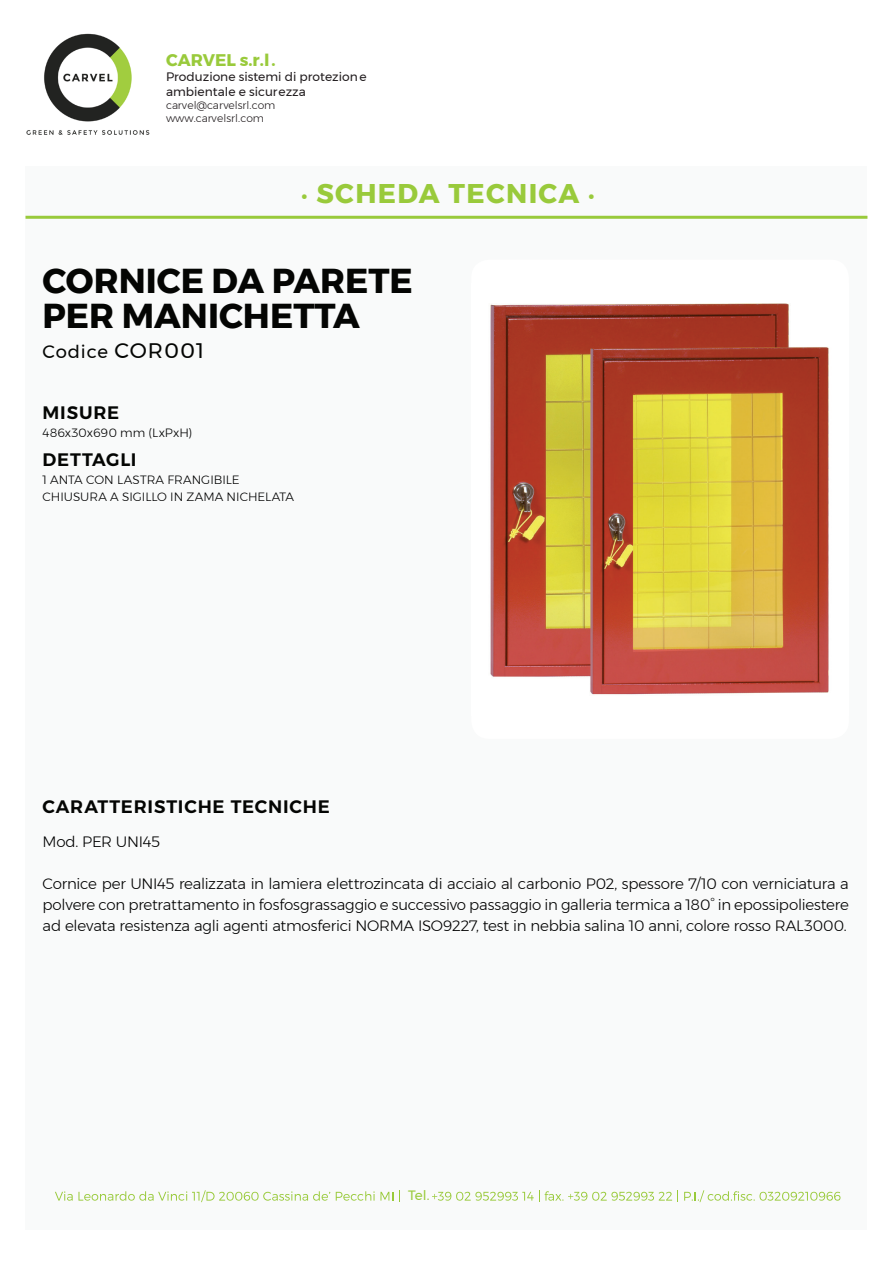
<style>
.page{position:relative;width:893px;height:1263px;background:#fff}
.page>*{position:absolute;margin:0;border:0;box-sizing:border-box;transform-origin:0 0}
.t1{font:700 34.5px/34.5px "Montserrat";color:#040503}
.t2{font:700 27px "Montserrat";letter-spacing:.05em;color:#99ca3b}
.t3{font:600 18px "Montserrat";letter-spacing:.045em;color:#040503}
.t4{font:18px "Montserrat";letter-spacing:.05em;color:#040503}
.t5{font:700 16.8px "Montserrat";color:#99ca3b}
.t6{font:300 15px/21px "Montserrat";letter-spacing:-.015em;color:#000;text-align:justify}
.t7{font:13.5px "Montserrat";color:#99ca3b}
.t8{font:12.3px/14.7px "Montserrat";color:#221d1f}
.t9{font:300 12px/16.5px "Montserrat";color:#000}
.t10{font:300 10.65px/12.9px "Montserrat";color:#221d1f}
.s1{font-size:21px}
</style>
<div class="page">
<img style="left:26px;top:33px;width:124px;height:101px">
<div style="left:26px;top:167px;width:841px;height:1063px;background:#f9fafa"></div>
<svg style="left:26px;top:216px;width:841px;height:3px;background:#a0cd49"></svg>
<svg style="left:55px;top:1190px;width:275px;height:12px"></svg>
<svg style="left:336px;top:1191px;width:57px;height:10px"></svg>
<svg style="left:399px;top:1190px;width:1px;height:12px"></svg>
<svg style="left:432px;top:1190px;width:246px;height:12px"></svg>
<svg style="left:684px;top:1190px;width:156px;height:12px"></svg>
<div style="left:471px;top:260px;width:378px;height:479px;background:#fff;border-radius:18px"></div>
<img style="left:490px;top:303px;width:339px;height:392px">
<p class="t5" style="left:166px;top:47px;width:111px">CARVEL s.r.l.</p>
<p class="t8" style="left:166px;top:69px;width:202px">Produzione sistemi di protezione ambientale e sicurezza</p>
<p class="t10" style="left:166px;top:98px;width:111px">carvel@carvelsrl.com www.carvelsrl.com</p>
<h2 class="t2" style="left:301px;top:172px;width:295px">. SCHEDA TECNICA .</h2>
<h1 class="t1" style="left:43px;top:264px;width:372px">CORNICE DA PARETE<br>PER MANICHETTA</h1>
<p class="t4" style="left:43px;top:337px;width:163px">Codice <span class="s1">COR001</span></p>
<p class="t3" style="left:43px;top:398px;width:78px">MISURE</p>
<p class="t9" style="left:43px;top:424px;width:151px">486x30x690 mm (LxPxH)</p>
<p class="t3" style="left:43px;top:446px;width:96px">DETTAGLI</p>
<p class="t9" style="left:43px;top:472px;width:253px">1 ANTA CON LASTRA FRANGIBILE<br>CHIUSURA A SIGILLO IN ZAMA NICHELATA</p>
<p class="t3" style="left:43px;top:792px;width:289px">CARATTERISTICHE TECNICHE</p>
<p class="t6" style="left:43px;top:830px;width:119px">Mod. PER UNI45</p>
<p class="t6" style="left:43px;top:872px;width:808px">Cornice per UNI45 realizzata in lamiera elettrozincata di acciaio al carbonio P02, spessore 7/10 con verniciatura a polvere con pretrattamento in fosfosgrassaggio e successivo passaggio in galleria termica a 180° in epossipoliestere ad elevata resistenza agli agenti atmosferici NORMA ISO9227, test in nebbia salina 10 anni, colore rosso RAL3000.</p>
<p class="t7" style="left:408px;top:1185px;width:23px">Tel.</p>
</div>
